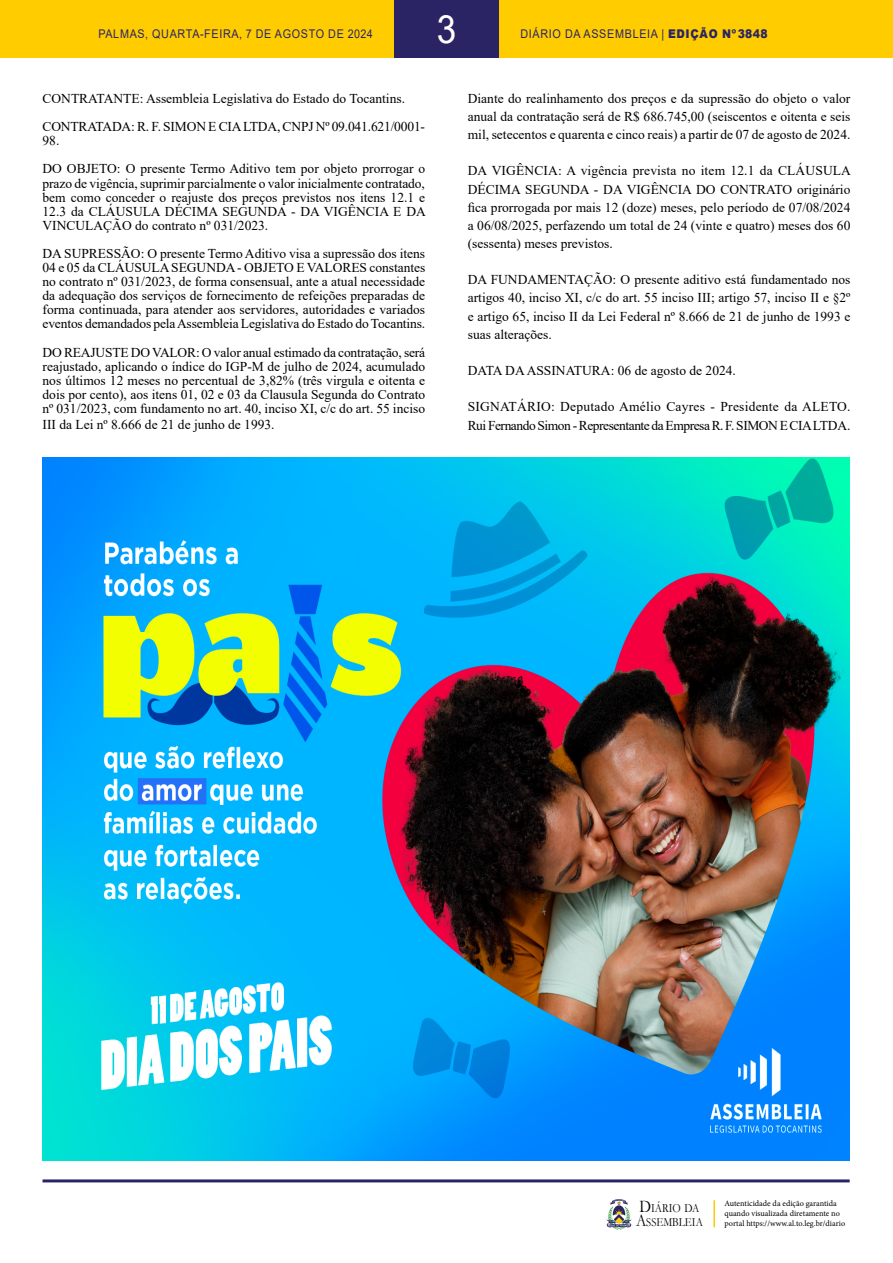
<style>
.page{position:relative;width:893px;height:1263px;background:#fff}
.page>*{position:absolute;margin:0;border:0;box-sizing:border-box;transform-origin:0 0}
.t1{font:39px "Arial";color:#fff;scale:.9 1}
.t2{font:13.5px/14.1px "Times New Roman";color:#000;text-align:justify}
.t3{font:12.45px/14px "Garamond";color:#000;scale:.85 1}
.t4{font:12px "Arial";letter-spacing:.065em;color:#2b2464;scale:.9 1}
.t5{font:8.25px/9.9px "Minion Pro";color:#000}
.s1{font-weight:900}
.s2{font-size:17.85px}
</style>
<div class="page">
<div style="left:0;top:0;width:893px;height:58px;background:#fc0"></div>
<hr style="left:43px;top:1179px;width:807px;height:3px;background:#2b2464">
<svg style="left:606px;top:1199px;width:26px;height:31px"></svg>
<div style="left:394px;top:0;width:105px;height:58px;background:#2b2464"></div>
<hr style="left:713px;top:1200px;width:2px;height:27px;background:#fc0">
<img style="left:43px;top:457px;width:807px;height:704px">
<h1 class="t1" style="left:437px;top:2px;width:23px">3</h1>
<p class="t4" style="left:98px;top:25px;width:306px">PALMAS, QUARTA-FEIRA, 7 DE AGOSTO DE 2024</p>
<p class="t4" style="left:520px;top:25px;width:276px">DIÁRIO DA ASSEMBLEIA | <span class="s1">EDIÇÃO Nº3848</span></p>
<p class="t2" style="left:43px;top:84px;width:384px;line-height:28.2px">CONTRATANTE: Assembleia Legislativa do Estado do Tocantins.<br>CONTRATADA: R. F. SIMON E CIA LTDA, CNPJ Nº 09.041.621/0001-</p>
<p class="t2" style="left:43px;top:126px;width:384px;line-height:28.2px">98.<br>DO OBJETO: O presente Termo Aditivo tem por objeto prorrogar o</p>
<p class="t2" style="left:43px;top:175px;width:385px">prazo de vigência, suprimir parcialmente o valor inicialmente contratado, bem como conceder o reajuste dos preços previstos nos itens 12.1 e 12.3 da CLÁUSULA DÉCIMA SEGUNDA - DA VIGÊNCIA E DA VINCULAÇÃO do contrato nº 031/2023.</p>
<p class="t2" style="left:43px;top:246px;width:384px">DA SUPRESSÃO: O presente Termo Aditivo visa a supressão dos itens 04 e 05 da CLÁUSULA SEGUNDA - OBJETO E VALORES constantes no contrato nº 031/2023, de forma consensual, ante a atual necessidade da adequação dos serviços de fornecimento de refeições preparadas de forma continuada, para atender aos servidores, autoridades e variados eventos demandados pela Assembleia Legislativa do Estado do Tocantins.</p>
<p class="t2" style="left:43px;top:345px;width:384px">DO REAJUSTE DO VALOR: O valor anual estimado da contratação, será reajustado, aplicando o índice do IGP-M de julho de 2024, acumulado nos últimos 12 meses no percentual de 3,82% (três virgula e oitenta e dois por cento), aos itens 01, 02 e 03 da Clausula Segunda do Contrato nº 031/2023, com fundamento no art. 40, inciso XI, c/c do art. 55 inciso</p>
<p class="t2" style="left:43px;top:417px;width:234px">III da Lei nº 8.666 de 21 de junho de 1993.</p>
<p class="t2" style="left:468px;top:89px;width:384px;line-height:18.1px">Diante do realinhamento dos preços e da supressão do objeto o valor anual da contratação será de R$ 686.745,00 (seiscentos e oitenta e seis mil, setecentos e quarenta e cinco reais) a partir de 07 de agosto de 2024.</p>
<p class="t2" style="left:468px;top:161px;width:385px;line-height:18.1px">DA VIGÊNCIA: A vigência prevista no item 12.1 da CLÁUSULA DÉCIMA SEGUNDA - DA VIGÊNCIA DO CONTRATO originário fica prorrogada por mais 12 (doze) meses, pelo período de 07/08/2024 a 06/08/2025, perfazendo um total de 24 (vinte e quatro) meses dos 60 (sessenta) meses previstos.</p>
<p class="t2" style="left:468px;top:270px;width:384px;line-height:18.1px">DA FUNDAMENTAÇÃO: O presente aditivo está fundamentado nos artigos 40, inciso XI, c/c do art. 55 inciso III; artigo 57, inciso II e §2º e artigo 65, inciso II da Lei Federal nº 8.666 de 21 de junho de 1993 e suas alterações.</p>
<p class="t2" style="left:468px;top:363px;width:270px">DATA DA ASSINATURA: 06 de agosto de 2024.</p>
<p class="t2" style="left:468px;top:397px;width:384px;line-height:18.1px">SIGNATÁRIO: Deputado Amélio Cayres - Presidente da ALETO.<br>Rui Fernando Simon - Representante da Empresa R. F. SIMON E CIA LTDA.</p>
<p class="t3" style="left:636px;top:1201px;width:80px"><span class="s2">D</span>IÁRIO DA<br><span class="s2">A</span>SSEMBLEIA</p>
<p class="t5" style="left:724px;top:1199px;width:122px">Autenticidade da edição garantida quando visualizada diretamente no portal https://www.al.to.leg.br/diario</p>
</div>
